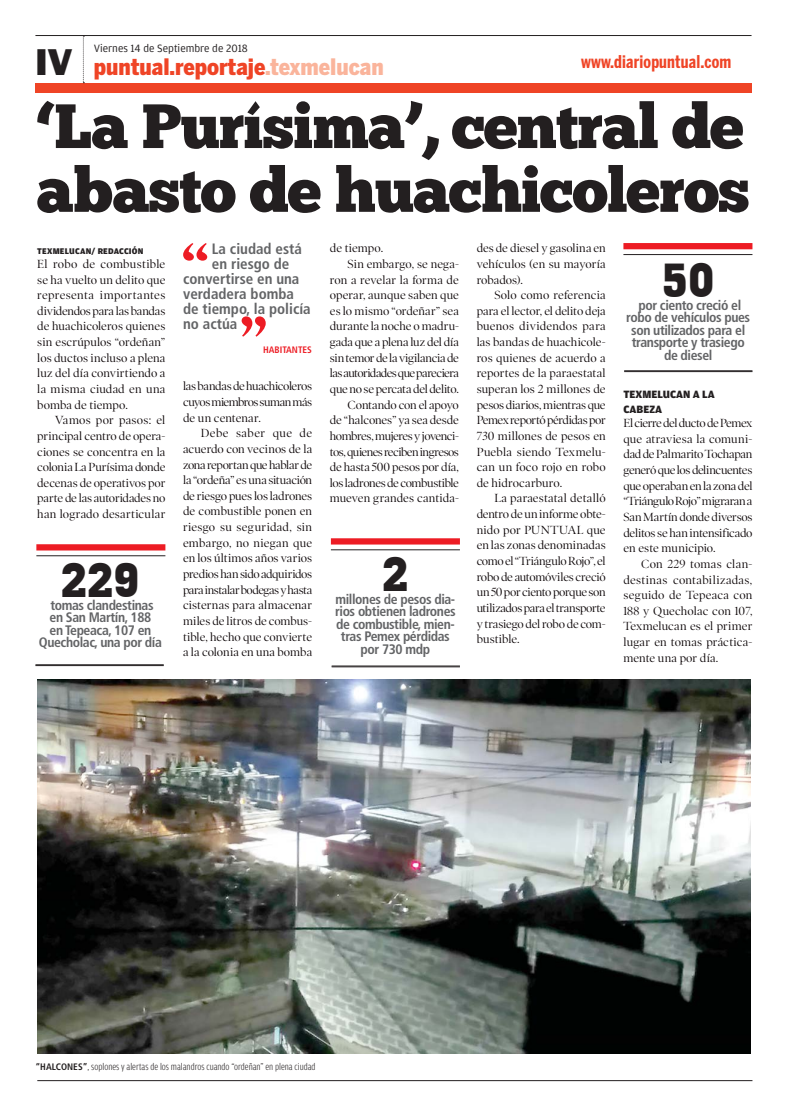
<style>
.page{position:relative;width:787px;height:1117px;background:#fff}
.page>*{position:absolute;margin:0;border:0;box-sizing:border-box;transform-origin:0 0}
.t1{font:700 47.5px "Geometric Slab 703 BT Xtra";color:#231f20}
.t2{font:37.5px "Frankfurt Gothic Heavy Plain";color:#231f20}
.t3{font:900 22.5px "Benton Sans Cond";color:#ef4426}
.t4{font:700 17.5px "Benton Sans Comp";letter-spacing:.01em;color:#ef4426}
.t5{font:700 condensed 15px "Frutiger LT Std";color:#636466}
.t6{font:700 condensed 13.75px/12.5px "Frutiger LT Std";letter-spacing:-.03em;color:#636466;text-align:center}
.t7{font:11.88px/15.6px "Poynter OS Display";letter-spacing:-.005em;color:#090204;text-align:justify}
.t8{font:11.88px "Poynter OS Display";letter-spacing:-.055em;color:#090204}
.t9{font:11.88px "Poynter OS Display";letter-spacing:-.045em;color:#090204}
.t10{font:11.88px "Poynter OS Display";letter-spacing:-.03em;color:#090204}
.t11{font:11.88px "Poynter OS Display";letter-spacing:-.025em;color:#090204}
.t12{font:11.88px "Poynter OS Display";letter-spacing:-.04em;color:#090204}
.t13{font:11.88px "Poynter OS Display";letter-spacing:-.035em;color:#090204}
.t14{font:11.25px "Amplitude";color:#231f20}
.t15{font:900 11.25px/15.6px "Amplitude";color:#231f20}
.t16{font:300 10px "Amplitude Cond";color:#231f20}
.t17{font:700 condensed 9.38px "Frutiger LT Std";color:#ed1c24}
.t18{font:900 8.75px "Amplitude";letter-spacing:.025em;color:#231f20}
.s1{color:#fab49b}
.s2{font-family:"Frutiger LT Std";font-weight:700;font-stretch:condensed;font-size:9.38px}
</style>
<div class="page">
<div style="left:35px;top:83px;width:716px;height:9px;background:#ef4426"></div>
<svg style="left:83px;top:36px;width:1px;height:47px"></svg>
<hr style="left:35px;top:35px;width:716px;height:1px;background:#231f20">
<svg style="left:183px;top:243px;width:24px;height:17px"></svg>
<svg style="left:242px;top:316px;width:24px;height:20px"></svg>
<svg style="left:37px;top:165px;width:711px;height:48px"></svg>
<svg style="left:37px;top:101px;width:706px;height:59px"></svg>
<div style="left:36px;top:544px;width:129px;height:6px;background:#ed1c24"></div>
<hr style="left:36px;top:555px;width:129px;height:1px;background:#231f20">
<hr style="left:35px;top:664px;width:129px;height:1px;background:#231f20">
<hr style="left:35px;top:665px;width:129px;height:1px;background:#231f20">
<div style="left:331px;top:538px;width:129px;height:6px;background:#ed1c24"></div>
<hr style="left:331px;top:549px;width:129px;height:1px;background:#231f20">
<hr style="left:331px;top:665px;width:129px;height:1px;background:#231f20">
<hr style="left:331px;top:666px;width:129px;height:1px;background:#231f20">
<div style="left:623px;top:243px;width:129px;height:6px;background:#ed1c24"></div>
<hr style="left:623px;top:254px;width:129px;height:1px;background:#231f20">
<hr style="left:624px;top:370px;width:128px;height:1px;background:#231f20">
<hr style="left:624px;top:371px;width:128px;height:1px;background:#231f20">
<hr style="left:37px;top:1080px;width:715px;height:1px;background:#231f20">
<img style="left:37px;top:679px;width:714px;height:374px">
<p class="t14" style="left:94px;top:41px;width:156px">Viernes 14 de Septiembre de 2018</p>
<h2 class="t2" style="left:35px;top:49px;width:38px">IV</h2>
<h3 class="t4" style="left:581px;top:52px;width:152px">www.diariopuntual.com</h3>
<h3 class="t3" style="left:94px;top:58px;width:291px">puntual.reportaje<span class="s1">.texmelucan</span></h3>
<p class="t18" style="left:37px;top:246px;width:108px">TEXMELUCAN/ REDACCIÓN</p>
<p class="t7" style="left:37px;top:257px;width:130px">El robo de combustible se ha vuelto un delito que representa importantes dividendos para las bandas de huachicoleros quienes sin escrúpulos “ordeñan” los ductos incluso a plena luz del día convirtiendo a la misma ciudad en una bomba de tiempo.</p>
<p class="t7" style="left:37px;top:413px;width:130px;text-indent:18px">Vamos por pasos: el principal centro de opera&shy;ciones se concentra en la colonia La Purísima donde decenas de operativos por parte de las autoridades no han logrado desarticular</p>
<h1 class="t1" style="left:61px;top:551px;width:81px">229</h1>
<p class="t6" style="left:39px;top:611px;width:125px">en San Martín, 188<br>en Tepeaca, 107 en<br>Quecholac, una por día</p>
<p class="t6" style="left:50px;top:599px;width:105px">tomas clandestinas</p>
<p class="t5" style="left:212px;top:242px;width:92px">La ciudad está</p>
<p class="t5" style="left:212px;top:257px;width:79px">en riesgo de</p>
<p class="t5" style="left:183px;top:272px;width:118px">convertirse en una</p>
<p class="t5" style="left:183px;top:287px;width:112px">verdadera bomba</p>
<p class="t5" style="left:183px;top:302px;width:129px">de tiempo, la policía</p>
<p class="t5" style="left:183px;top:317px;width:56px">no actúa</p>
<p class="t17" style="left:263px;top:345px;width:50px">HABITANTES</p>
<p class="t7" style="left:183px;top:379px;width:131px">las bandas de huachicoleros cuyos miembros suman más de un centenar.</p>
<p class="t7" style="left:183px;top:426px;width:131px;text-indent:18px">Debe saber que de acuerdo con vecinos de la zona reportan que hablar de la “ordeña” es una situación de riesgo pues los ladrones de combustible ponen en riesgo su seguridad, sin embargo, no niegan que en los últimos años varios predios han sido adquiridos para instalar bodegas y hasta cisternas para almacenar miles de litros de combus&shy;tible, hecho que convierte a la colonia en una bomba</p>
<p class="t7" style="left:330px;top:241px;width:55px">de tiempo.</p>
<p class="t7" style="left:347px;top:257px;width:113px">Sin embargo, se nega-</p>
<p class="t7" style="left:330px;top:273px;width:130px">ron a revelar la forma de</p>
<p class="t7" style="left:330px;top:288px;width:130px">operar, aunque saben que</p>
<p class="t7" style="left:330px;top:304px;width:130px">es lo mismo “ordeñar” sea</p>
<p class="t7" style="left:330px;top:319px;width:130px">durante la noche o madru-</p>
<p class="t7" style="left:330px;top:335px;width:130px">gada que a plena luz del día</p>
<p class="t10" style="left:330px;top:353px;width:130px">sin temor de la vigilancia de</p>
<p class="t8" style="left:330px;top:368px;width:130px">las autoridades que pareciera</p>
<p class="t11" style="left:330px;top:384px;width:130px">que no se percata del delito.</p>
<p class="t7" style="left:347px;top:398px;width:113px">Contando con el apoyo</p>
<p class="t7" style="left:330px;top:413px;width:130px">de “halcones” ya sea desde</p>
<p class="t12" style="left:330px;top:431px;width:131px">hombres, mujeres y jovenci-</p>
<p class="t9" style="left:330px;top:447px;width:130px">tos, quienes reciben ingresos</p>
<p class="t7" style="left:330px;top:460px;width:130px">de hasta 500 pesos por día,</p>
<p class="t13" style="left:330px;top:478px;width:130px">los ladrones de combustible</p>
<p class="t7" style="left:330px;top:491px;width:130px">mueven grandes cantida-</p>
<h1 class="t1" style="left:382px;top:545px;width:28px">2</h1>
<p class="t6" style="left:335px;top:593px;width:122px">millones de pesos dia&shy;rios obtienen ladrones de combustible, mien&shy;tras Pemex pérdidas por 730 mdp</p>
<p class="t7" style="left:476px;top:241px;width:131px">des de diesel y gasolina en vehículos (en su mayoría robados).</p>
<p class="t7" style="left:476px;top:288px;width:131px;text-indent:18px">Solo como referencia para el lector, el delito deja buenos dividendos para las bandas de huachicole&shy;ros quienes de acuerdo a reportes de la paraestatal superan los 2 millones de pesos diarios, mientras que Pemex reportó pérdidas por 730 millones de pesos en Puebla siendo Texmelu&shy;can un foco rojo en robo de hidrocarburo.</p>
<p class="t7" style="left:476px;top:491px;width:131px;text-indent:18px">La paraestatal detalló dentro de un informe obte&shy;nido por PUNTUAL que en las zonas denominadas como el “Triángulo Rojo”, el robo de automóviles creció un 50 por ciento porque son utilizados para el transporte y trasiego del robo de com&shy;bustible.</p>
<h1 class="t1" style="left:662px;top:251px;width:54px">50</h1>
<p class="t6" style="left:626px;top:312px;width:125px">robo de vehículos pues son utilizados para el transporte y trasiego de diesel</p>
<p class="t6" style="left:638px;top:299px;width:104px">por ciento creció el</p>
<p class="t15" style="left:623px;top:386px;width:93px">TEXMELUCAN A LA<br>CABEZA</p>
<p class="t7" style="left:623px;top:416px;width:131px">El cierre del ducto de Pemex que atraviesa la comuni&shy;dad de Palmarito Tochapan generó que los delincuentes que operaban en la zona del “Triángulo Rojo” migraran a San Martín donde diversos delitos se han intensificado en este municipio.</p>
<p class="t7" style="left:623px;top:557px;width:131px;text-indent:18px">Con 229 tomas clan&shy;destinas contabilizadas, seguido de Tepeaca con 188 y Quecholac con 107, Texmelucan es el primer lugar en tomas práctica&shy;mente una por día.</p>
<p class="t16" style="left:35px;top:1062px;width:281px"><span class="s2">“HALCONES”</span>, soplones y alertas de los malandros cuando “ordeñan” en plena ciudad</p>
</div>
